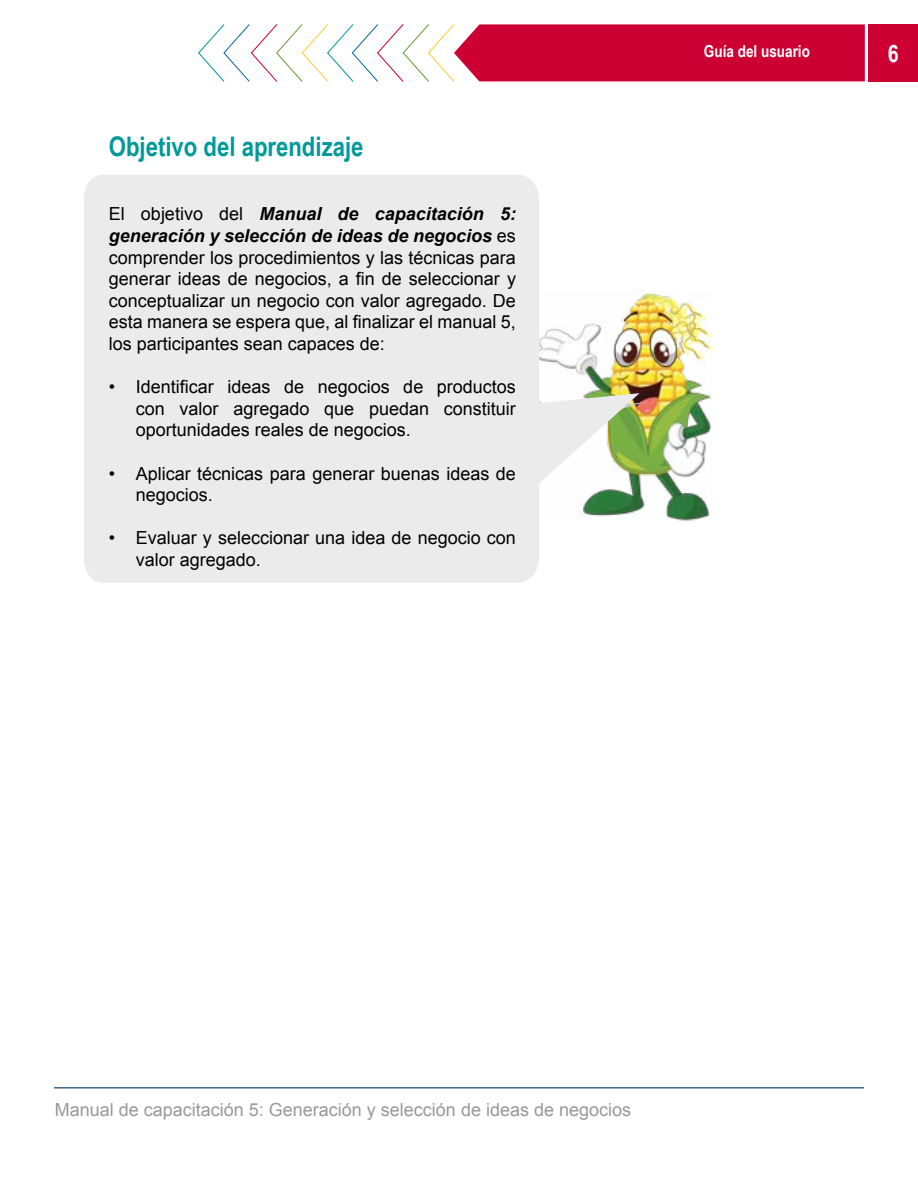
<style>
.page{position:relative;width:918px;height:1188px;background:#fff}
.page>*{position:absolute;margin:0;border:0;box-sizing:border-box;transform-origin:0 0}
.t1{font:700 27px "Arial Narrow";color:#099}
.t2{font:700 24px "Arial Narrow";color:#fff}
.t3{font:18px/21.6px "Arial";color:#000;text-align:justify}
.t4{font:18px "Arial";color:#999}
.t5{font:700 16.5px "Arial Narrow";color:#fff}
.s1{font-weight:700;font-style:italic}
</style>
<div class="page">
<hr style="left:54px;top:1087px;width:810px;height:1px;background:#036">
<svg style="left:198px;top:24px;width:667px;height:58px"></svg>
<div style="left:868px;top:24px;width:50px;height:58px;background:#c03"></div>
<img style="left:651px;top:292px;width:64px;height:229px">
<svg style="left:84px;top:175px;width:567px;height:408px;background:#ebebe8"></svg>
<h1 class="t1" style="left:109px;top:126px;width:256px">Objetivo del aprendizaje</h1>
<p class="t3" style="left:109px;top:203px;width:409px">El objetivo del <span class="s1">Manual de capacitación 5: generación y selección de ideas de negocios</span> es comprender los procedimientos y las técnicas para generar ideas de negocios, a fin de seleccionar y conceptualizar un negocio con valor agregado. De esta manera se espera que, al finalizar el manual 5, los participantes sean capaces de:</p>
<p class="t3" style="left:136px;top:376px;width:382px;text-indent:-27px">• Identificar ideas de negocios de productos con valor agregado que puedan constituir oportunidades reales de negocios.</p>
<p class="t3" style="left:136px;top:463px;width:382px;text-indent:-27px">• Aplicar técnicas para generar buenas ideas de negocios.</p>
<p class="t3" style="left:136px;top:527px;width:382px;text-indent:-27px">• Evaluar y seleccionar una idea de negocio con valor agregado.</p>
<p class="t5" style="left:704px;top:39px;width:108px">Guía del usuario</p>
<h2 class="t2" style="left:888px;top:35px;width:12px">6</h2>
<p class="t4" style="left:55px;top:1098px;width:578px">Manual de capacitación 5: Generación y selección de ideas de negocios</p>
</div>
